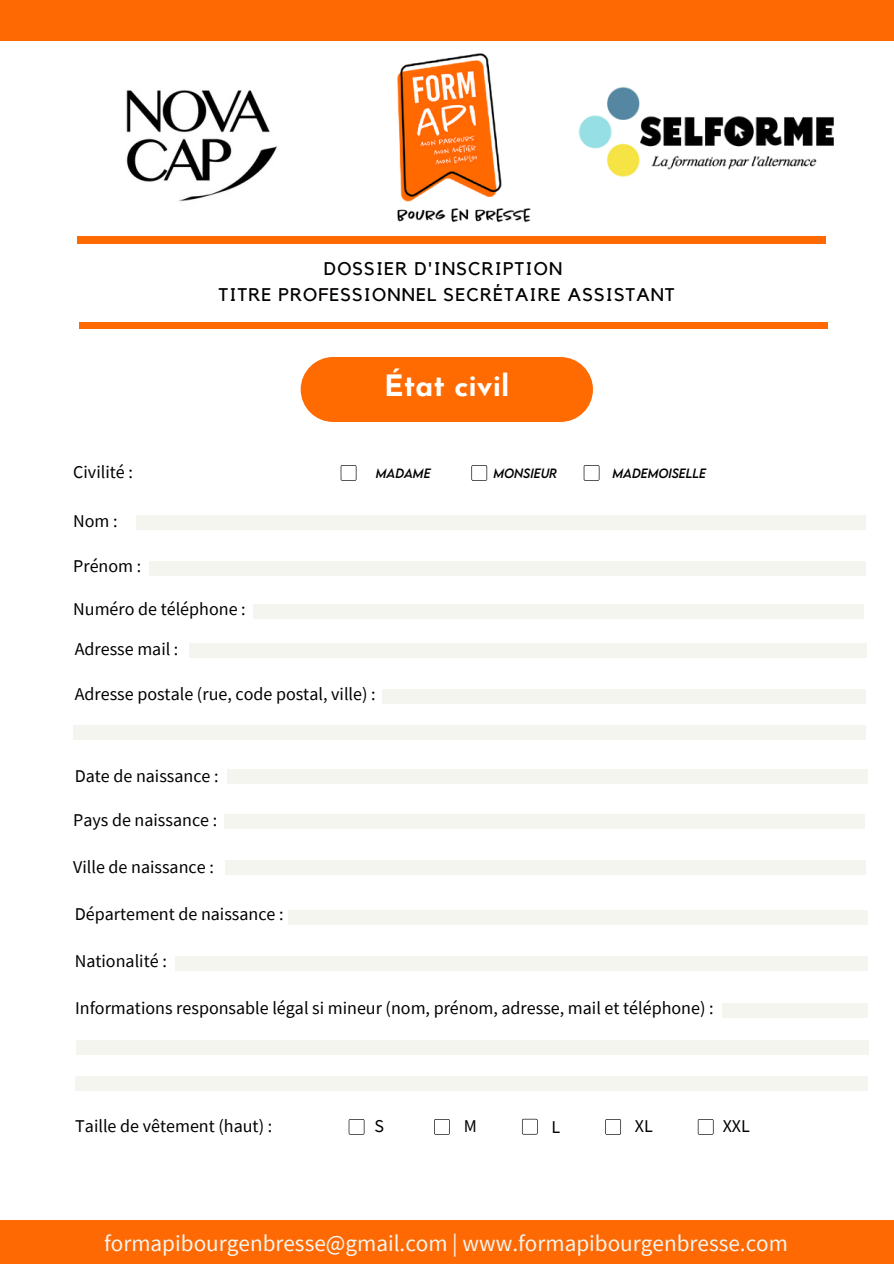
<style>
.page{position:relative;width:894px;height:1264px;background:#fff}
.page>*{position:absolute;margin:0;border:0;box-sizing:border-box;transform-origin:0 0}
.t1{font:700 29.4px "Josefin Sans";color:#fff}
.t2{font:23.1px "Source Sans Pro";color:#f4f5ef}
.t3{font:18.3px "Kollektif";letter-spacing:.06em;color:#040102}
.t4{font:18px "Source Sans Pro";color:#000}
.t5{font:italic 12px "LEMONMILK";letter-spacing:.105em;color:#000}
.t6{font:italic 12px "LEMONMILK";letter-spacing:.14em;color:#000}
</style>
<div class="page">
<div style="left:0;top:0;width:893px;height:40px;background:#fe6904"></div>
<div style="left:77px;top:236px;width:748px;height:7px;background:#fe6904"></div>
<div style="left:79px;top:322px;width:748px;height:7px;background:#fe6904"></div>
<div style="left:0;top:1220px;width:893px;height:43px;background:#fe6904"></div>
<div style="left:300px;top:357px;width:292px;height:65px;background:#ff6b00;border-radius:32px"></div>
<div style="left:136px;top:515px;width:729px;height:14px;background:#f4f5ef"></div>
<div style="left:149px;top:561px;width:716px;height:14px;background:#f4f5ef"></div>
<div style="left:227px;top:769px;width:640px;height:14px;background:#f4f5ef"></div>
<div style="left:224px;top:814px;width:640px;height:14px;background:#f4f5ef"></div>
<div style="left:225px;top:860px;width:640px;height:15px;background:#f4f5ef"></div>
<div style="left:288px;top:910px;width:579px;height:14px;background:#f4f5ef"></div>
<div style="left:175px;top:956px;width:692px;height:14px;background:#f4f5ef"></div>
<div style="left:189px;top:643px;width:677px;height:14px;background:#f4f5ef"></div>
<div style="left:253px;top:604px;width:611px;height:14px;background:#f4f5ef"></div>
<div style="left:73px;top:725px;width:792px;height:15px;background:#f4f5ef"></div>
<div style="left:382px;top:689px;width:483px;height:14px;background:#f4f5ef"></div>
<div style="left:722px;top:1003px;width:145px;height:14px;background:#f4f5ef"></div>
<div style="left:77px;top:1040px;width:792px;height:14px;background:#f4f5ef"></div>
<div style="left:75px;top:1075px;width:792px;height:15px;background:#f4f5ef"></div>
<svg style="left:340px;top:465px;width:16px;height:16px"></svg>
<svg style="left:471px;top:465px;width:16px;height:16px"></svg>
<svg style="left:583px;top:465px;width:16px;height:16px"></svg>
<svg style="left:348px;top:1119px;width:16px;height:15px"></svg>
<svg style="left:434px;top:1119px;width:15px;height:15px"></svg>
<svg style="left:522px;top:1118px;width:15px;height:16px"></svg>
<svg style="left:605px;top:1119px;width:16px;height:15px"></svg>
<svg style="left:697px;top:1119px;width:16px;height:15px"></svg>
<img style="left:297px;top:40px;width:333px;height:204px">
<img style="left:560px;top:68px;width:274px;height:130px">
<img style="left:126px;top:61px;width:179px;height:145px">
<p class="t3" style="left:324px;top:260px;width:240px">DOSSIER D'INSCRIPTION</p>
<p class="t3" style="left:219px;top:286px;width:457px">TITRE PROFESSIONNEL SECRÉTAIRE ASSISTANT</p>
<p class="t1" style="left:384px;top:373px;width:127px">État civil</p>
<h4 class="t4" style="left:73px;top:460px;width:61px">Civilité :</h4>
<p class="t5" style="left:376px;top:465px;width:57px">MADAME</p>
<p class="t5" style="left:493px;top:465px;width:64px">MONSIEUR</p>
<h4 class="t6" style="left:612px;top:465px;width:95px">MADEMOISELLE</h4>
<p class="t4" style="left:73px;top:509px;width:46px">Nom :</p>
<p class="t4" style="left:73px;top:554px;width:69px">Prénom :</p>
<p class="t4" style="left:73px;top:597px;width:174px">Numéro de téléphone :</p>
<p class="t4" style="left:75px;top:637px;width:105px">Adresse mail :</p>
<p class="t4" style="left:75px;top:682px;width:302px">Adresse postale (rue, code postal, ville) :</p>
<h3 class="t4" style="left:75px;top:764px;width:145px">Date de naissance :</h3>
<h3 class="t4" style="left:73px;top:808px;width:145px">Pays de naissance :</h3>
<p class="t4" style="left:73px;top:855px;width:142px">Ville de naissance :</p>
<h1 class="t4" style="left:75px;top:902px;width:210px">Département de naissance :</h1>
<h4 class="t4" style="left:75px;top:949px;width:94px">Nationalité :</h4>
<p class="t4" style="left:75px;top:996px;width:640px">Informations responsable légal si mineur (nom, prénom, adresse, mail et téléphone) :</p>
<h4 class="t4" style="left:75px;top:1114px;width:198px">Taille de vêtement (haut) :</h4>
<h4 class="t4" style="left:374px;top:1114px;width:11px">S</h4>
<h4 class="t4" style="left:463px;top:1114px;width:15px">M</h4>
<h4 class="t4" style="left:551px;top:1114px;width:10px">L</h4>
<h4 class="t4" style="left:634px;top:1114px;width:19px">XL</h4>
<h4 class="t4" style="left:722px;top:1114px;width:29px">XXL</h4>
<h4 class="t2" style="left:104px;top:1228px;width:685px">formapibourgenbresse@gmail.com | www.formapibourgenbresse.com</h4>
</div>
